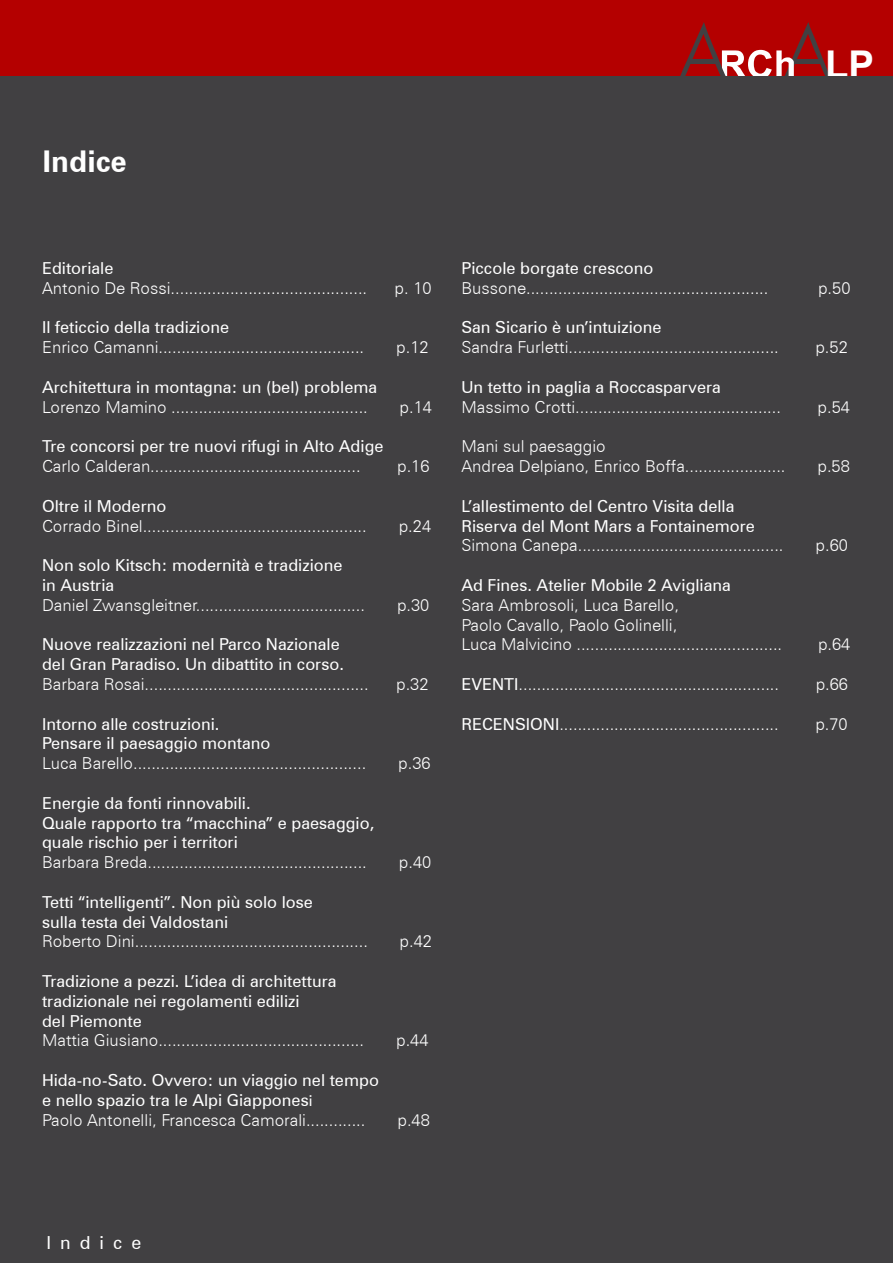
<style>
.page{position:relative;width:893px;height:1263px;background:#fff}
.page>*{position:absolute;margin:0;border:0;box-sizing:border-box;transform-origin:0 0}
.t1{font:700 38.25px "Arial";color:#fff}
.t2{font:700 30px "Zurich BT";color:#fff}
.t3{font:18px "Zurich BT";letter-spacing:.5em;color:#fff}
.t4{font:300 16.5px/19.8px "Zurich BT";color:#fff}
.t5{font:16.5px/19.8px "Zurich BT";color:#fff}
.s1{font-size:15px}
.s2{font-weight:300}
.s3{font-weight:400}
</style>
<div class="page">
<div style="left:0;top:0;width:893px;height:79px;background:#b40000"></div>
<hr style="left:0;top:76px;width:893px;height:4px;background:#414042">
<svg style="left:680px;top:22px;width:150px;height:54px"></svg>
<hr style="left:690px;top:59px;width:27px;height:4px;background:#414042">
<div style="left:0;top:80px;width:893px;height:1183px;background:#414042"></div>
<h2 class="t2" style="left:43px;top:143px;width:86px">Indice</h2>
<h1 class="t1" style="left:825px;top:39px;width:50px">LP</h1>
<p class="t5" style="left:42px;top:258px;width:73px">Editoriale</p>
<p class="t4" style="left:42px;top:278px;width:327px">Antonio De Rossi...........................................</p>
<p class="t4" style="left:395px;top:278px;width:38px">p. 10</p>
<p class="t5" style="left:42px;top:318px;width:189px">Il feticcio della tradizione</p>
<p class="t4" style="left:42px;top:337px;width:324px">Enrico Camanni.............................................</p>
<p class="t4" style="left:396px;top:337px;width:34px">p.12</p>
<p class="t5" style="left:42px;top:377px;width:337px">Architettura in montagna: un (bel) problema</p>
<p class="t4" style="left:42px;top:397px;width:327px">Lorenzo Mamino ...........................................</p>
<p class="t4" style="left:400px;top:397px;width:34px">p.14</p>
<p class="t5" style="left:42px;top:436px;width:343px">Tre concorsi per tre nuovi rifugi in Alto Adige</p>
<p class="t4" style="left:42px;top:456px;width:320px">Carlo Calderan..............................................</p>
<p class="t4" style="left:397px;top:456px;width:34px">p.16</p>
<p class="t5" style="left:42px;top:496px;width:126px">Oltre il Moderno</p>
<p class="t4" style="left:42px;top:516px;width:326px">Corrado Binel.................................................</p>
<p class="t4" style="left:399px;top:516px;width:34px">p.24</p>
<p class="t5" style="left:42px;top:555px;width:302px">Non solo Kitsch: modernità e tradizione in Austria</p>
<p class="t4" style="left:42px;top:595px;width:324px">Daniel Zwansgleitner.....................................</p>
<p class="t4" style="left:397px;top:595px;width:34px">p.30</p>
<p class="t5" style="left:42px;top:634px;width:303px">Nuove realizzazioni nel Parco Nazionale del Gran Paradiso. Un dibattito in corso.</p>
<p class="t4" style="left:42px;top:674px;width:328px">Barbara Rosai.................................................</p>
<p class="t4" style="left:396px;top:674px;width:34px">p.32</p>
<p class="t5" style="left:42px;top:714px;width:230px">Intorno alle costruzioni.<br>Pensare il paesaggio montano</p>
<p class="t4" style="left:42px;top:753px;width:326px">Luca Barello...................................................</p>
<p class="t4" style="left:398px;top:753px;width:34px">p.36</p>
<p class="t5" style="left:42px;top:793px;width:334px">Energie da fonti rinnovabili.<br>Quale rapporto tra “macchina” e paesaggio, quale rischio per i territori</p>
<p class="t4" style="left:42px;top:852px;width:326px">Barbara Breda................................................</p>
<p class="t4" style="left:399px;top:852px;width:34px">p.40</p>
<p class="t5" style="left:42px;top:892px;width:272px">Tetti “intelligenti”. Non più solo lose sulla testa dei Valdostani</p>
<p class="t4" style="left:42px;top:931px;width:327px">Roberto Dini...................................................</p>
<p class="t4" style="left:400px;top:931px;width:34px">p.42</p>
<p class="t5" style="left:42px;top:971px;width:296px">Tradizione a pezzi. L’idea di architettura tradizionale nei regolamenti edilizi<br>del Piemonte</p>
<p class="t4" style="left:42px;top:1030px;width:323px">Mattia Giusiano.............................................</p>
<p class="t4" style="left:396px;top:1030px;width:34px">p.44</p>
<p class="t5" style="left:42px;top:1070px;width:338px">Hida-no-Sato. Ovvero: un viaggio nel tempo e nello spazio tra le Alpi Giappones<span class="s1">i<br></span><span class="s2">Paolo Antonelli, Francesca Camorali.............</span></p>
<p class="t4" style="left:397px;top:1110px;width:34px">p.48</p>
<p class="t5" style="left:461px;top:258px;width:194px">Piccole borgate crescono</p>
<p class="t4" style="left:461px;top:278px;width:309px">Bussone.....................................................</p>
<p class="t4" style="left:818px;top:278px;width:34px">p.50</p>
<p class="t5" style="left:461px;top:318px;width:202px">San Sicario è un’intuizione</p>
<p class="t4" style="left:461px;top:337px;width:319px">Sandra Furletti..............................................</p>
<p class="t4" style="left:815px;top:337px;width:34px">p.52</p>
<p class="t5" style="left:461px;top:377px;width:261px">Un tetto in paglia a Roccasparvera</p>
<p class="t4" style="left:461px;top:397px;width:321px">Massimo Crotti.............................................</p>
<p class="t4" style="left:818px;top:397px;width:34px">p.54</p>
<p class="t4" style="left:461px;top:436px;width:326px">Mani sul paesaggio<br>Andrea Delpiano, Enrico Boffa......................</p>
<p class="t4" style="left:817px;top:456px;width:34px">p.58</p>
<p class="t5" style="left:461px;top:496px;width:295px">L’allestimento del Centro Visita della<br>Riserva del Mont Mars a Fontainemore</p>
<p class="t4" style="left:461px;top:535px;width:324px">Simona Canepa.............................................</p>
<p class="t4" style="left:815px;top:535px;width:34px">p.60</p>
<p class="t5" style="left:461px;top:575px;width:271px">Ad Fines. Atelier Mobile 2 Avigliana</p>
<p class="t4" style="left:461px;top:595px;width:322px">Sara Ambrosoli, Luca Barello,<br>Paolo Cavallo, Paolo Golinelli,<br>Luca Malvicino .............................................</p>
<p class="t4" style="left:818px;top:634px;width:34px">p.64</p>
<p class="t4" style="left:461px;top:674px;width:319px"><span class="s3">EVENTI</span>.........................................................</p>
<p class="t4" style="left:816px;top:674px;width:34px">p.66</p>
<p class="t4" style="left:461px;top:714px;width:319px"><span class="s3">RECENSIONI</span>................................................</p>
<p class="t4" style="left:815px;top:714px;width:34px">p.70</p>
<p class="t3" style="left:47px;top:1231px;width:96px">Indice</p>
</div>
